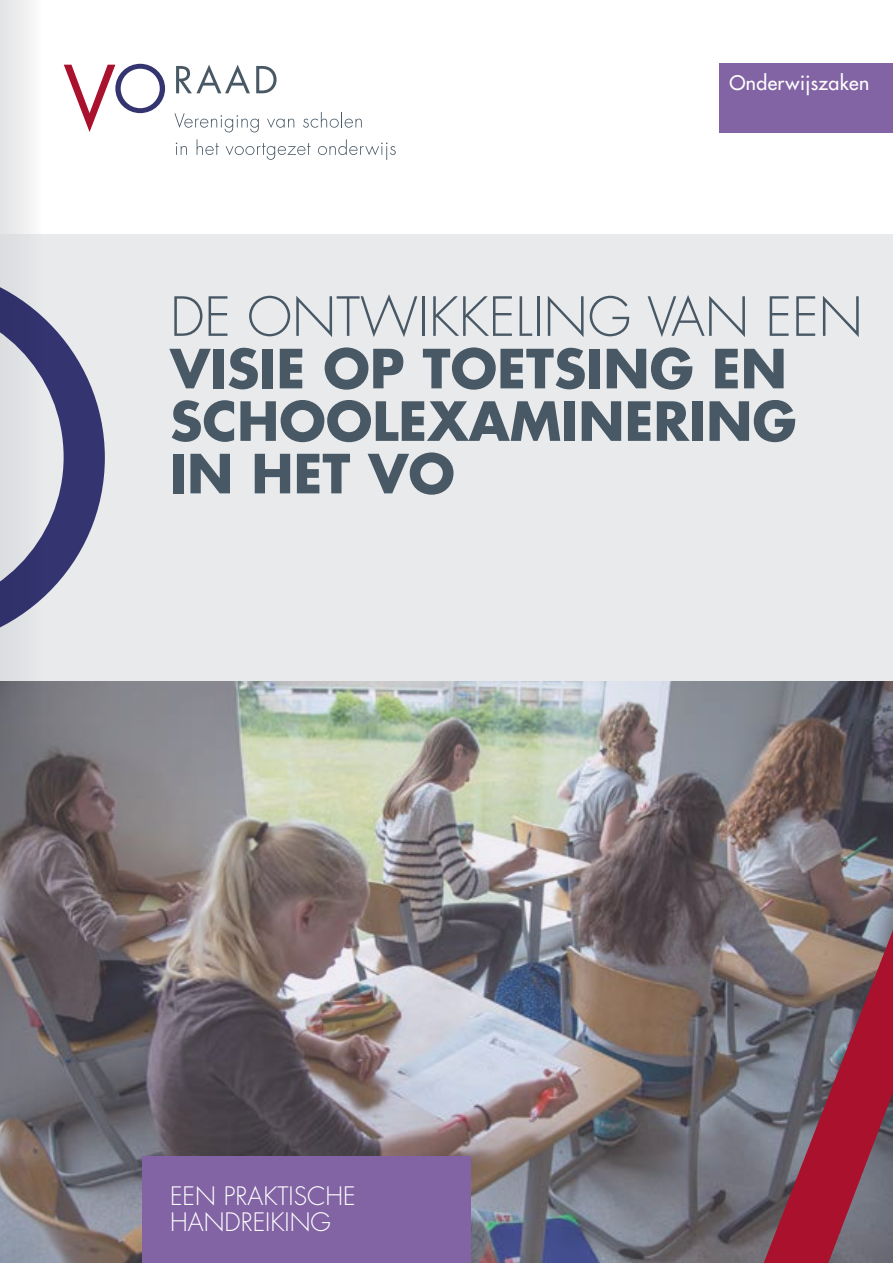
<style>
.page{position:relative;width:893px;height:1263px;background:#fff}
.page>*{position:absolute;margin:0;border:0;box-sizing:border-box;transform-origin:0 0}
.t1{font:700 52.5px/52.5px "Futura Std";color:#485865}
.t2{font:300 52.5px "Futura Std";color:#485865}
.t3{font:300 24.75px/26.2px "Futura Std";color:#fff}
.t4{font:500 19.5px "Futura Std";letter-spacing:.02em;color:#fff}
</style>
<div class="page">
<img style="left:43px;top:680px;width:850px;height:583px">
<div style="left:0;top:234px;width:893px;height:446px;background:#e8eaec"></div>
<svg style="left:43px;top:317px;width:62px;height:281px"></svg>
<svg style="left:64px;top:64px;width:101px;height:68px"></svg>
<svg style="left:176px;top:65px;width:74px;height:28px"></svg>
<svg style="left:256px;top:66px;width:21px;height:27px"></svg>
<svg style="left:174px;top:113px;width:85px;height:19px"></svg>
<svg style="left:267px;top:119px;width:27px;height:9px"></svg>
<svg style="left:303px;top:112px;width:59px;height:16px"></svg>
<svg style="left:176px;top:143px;width:11px;height:12px"></svg>
<svg style="left:197px;top:139px;width:22px;height:16px"></svg>
<svg style="left:226px;top:143px;width:85px;height:17px"></svg>
<svg style="left:318px;top:139px;width:78px;height:21px"></svg>
<div style="left:142px;top:1157px;width:328px;height:106px;background:#8264a4"></div>
<svg style="left:764px;top:930px;width:129px;height:333px"></svg>
<div style="left:719px;top:64px;width:174px;height:69px;background:#8264a4"></div>
<svg style="left:0;top:0;width:43px;height:1263px"></svg>
<p class="t4" style="left:729px;top:70px;width:142px">Onderwijszaken</p>
<p class="t2" style="left:170px;top:285px;width:694px">DE ONTWIKKELING VAN EEN</p>
<p class="t1" style="left:170px;top:342px;width:628px">VISIE OP TOETSING EN<br>SCHOOLEXAMINERING<br>IN HET VO</p>
<p class="t3" style="left:170px;top:1183px;width:187px">EEN PRAKTISCHE<br>HANDREIKING</p>
</div>
